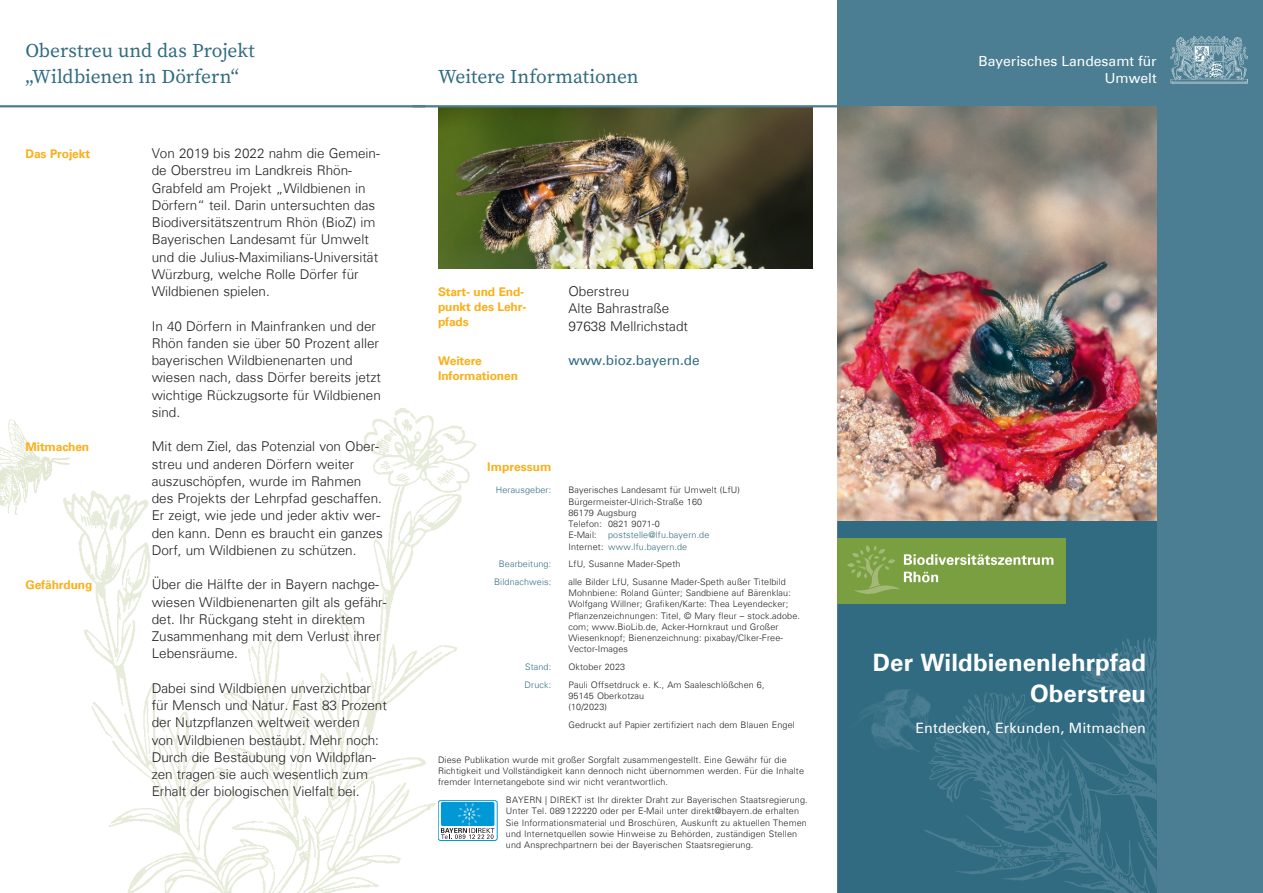
<style>
.page{position:relative;width:1263px;height:893px;background:#fff}
.page>*{position:absolute;margin:0;border:0;box-sizing:border-box;transform-origin:0 0}
.Titelzeile{font:700 24px "Univers Com 65";letter-spacing:.005em;color:#fff}
.HL_Kopfzeile{font:19.5px "Source Serif Variable";letter-spacing:-.005em;color:#316b81}
.Untertitel___Reihenb{font:14.25px "Univers Com 55 Roman";letter-spacing:.01em;color:#fff}
.Bayerisches_Landesam{font:13.95px "Univers Com 55 Roman";color:#fff}
.Fließtext{font:300 13.5px/17.2px "Univers Com 45";color:#231f20}
.Fließtext-2{font:13.5px "Univers Com 55 Roman";color:#316b81}
.Marginalien{font:700 12px/15px "Univers Com 65";letter-spacing:-.01em;color:#faaf18}
.Impressum_Überschrif{font:700 12px "Univers Com 65";color:#faaf18}
.Impressum_Fließtext{font:300 9px/11.2px "Univers Com 45";letter-spacing:.015em;color:#231f20}
.Impressum_Fließtext-2{font:300 9px/11.2px "Univers Com 45";letter-spacing:.015em;color:#316b81}
.s1{color:#231f20}
</style>
<div class="page">
<div style="left:838px;top:0;width:425px;height:893px;background:#4b7e92"></div>
<div style="left:838px;top:520px;width:319px;height:373px;background:#316b81"></div>
<img style="left:0;top:419px;width:56px;height:95px">
<img style="left:56px;top:408px;width:421px;height:485px">
<img style="left:438px;top:107px;width:374px;height:162px">
<svg style="left:438px;top:801px;width:59px;height:39px"></svg>
<div style="left:438px;top:800px;width:59px;height:41px;border:1px solid #0099d5;border-radius:2px"></div>
<div style="left:441px;top:802px;width:53px;height:24px;background:#0099d5;border-radius:2px"></div>
<svg style="left:441px;top:803px;width:53px;height:36px"></svg>
<div style="left:838px;top:538px;width:228px;height:65px;background:#799f40"></div>
<svg style="left:847px;top:545px;width:206px;height:49px"></svg>
<svg style="left:924px;top:637px;width:233px;height:256px"></svg>
<svg style="left:1008px;top:693px;width:17px;height:33px"></svg>
<svg style="left:966px;top:842px;width:10px;height:4px"></svg>
<svg style="left:1015px;top:857px;width:8px;height:7px"></svg>
<svg style="left:1046px;top:856px;width:18px;height:4px"></svg>
<svg style="left:1030px;top:856px;width:10px;height:5px"></svg>
<svg style="left:1082px;top:827px;width:8px;height:11px"></svg>
<svg style="left:997px;top:848px;width:7px;height:4px"></svg>
<svg style="left:983px;top:734px;width:3px;height:4px"></svg>
<svg style="left:1023px;top:789px;width:6px;height:9px"></svg>
<svg style="left:1154px;top:851px;width:3px;height:4px"></svg>
<svg style="left:858px;top:689px;width:74px;height:63px"></svg>
<img style="left:838px;top:106px;width:319px;height:414px">
<hr style="left:412px;top:105px;width:426px;height:2px;background:#4b7e92">
<hr style="left:0;top:105px;width:425px;height:2px;background:#4b7e92">
<h1 class="HL_Kopfzeile" style="left:26px;top:38px;width:231px">Oberstreu und das Projekt</h1>
<h1 class="HL_Kopfzeile" style="left:26px;top:63px;width:215px">„Wildbienen in Dörfern“</h1>
<p class="Marginalien" style="left:26px;top:146px;width:66px">Das Projekt</p>
<p class="Fließtext" style="left:152px;top:145px;width:230px">Von 2019 bis 2022 nahm die Gemein&shy;de Oberstreu im Landkreis Rhön-Grabfeld am Projekt „Wildbienen in Dörfern“ teil. Darin untersuchten das Biodiversitätszentrum Rhön (BioZ) im Bayerischen Landesamt für Umwelt und die Julius-Maximilians-Universität Würzburg, welche Rolle Dörfer für Wildbienen spielen.</p>
<p class="Fließtext" style="left:152px;top:317px;width:231px">In 40 Dörfern in Mainfranken und der<br>Rhön fanden sie über 50 Prozent aller bayerischen Wildbienenarten und wiesen nach, dass Dörfer bereits jetzt wichtige Rückzugsorte für Wildbienen sind.</p>
<p class="Fließtext" style="left:152px;top:438px;width:233px">Mit dem Ziel, das Potenzial von Ober&shy;streu und anderen Dörfern weiter auszuschöpfen, wurde im Rahmen des Projekts der Lehrpfad geschaffen.<br>Er zeigt, wie jede und jeder aktiv wer&shy;den kann. Denn es braucht ein ganzes Dorf, um Wildbienen zu schützen.</p>
<p class="Fließtext" style="left:152px;top:576px;width:236px">Über die Hälfte der in Bayern nachge&shy;wiesen Wildbienenarten gilt als gefähr&shy;det. Ihr Rückgang steht in direktem<br>Zusammenhang mit dem Verlust ihrer<br>Lebensräume.</p>
<p class="Fließtext" style="left:152px;top:679px;width:237px">Dabei sind Wildbienen unverzichtbar für Mensch und Natur. Fast 83 Prozent der Nutzpflanzen weltweit werden<br>von Wildbienen bestäubt. Mehr noch:<br>Durch die Bestäubung von Wildpflan&shy;zen tragen sie auch wesentlich zum Erhalt der biologischen Vielfalt bei.</p>
<p class="Marginalien" style="left:26px;top:440px;width:65px">Mitmachen</p>
<p class="Marginalien" style="left:26px;top:578px;width:68px">Gefährdung</p>
<h1 class="HL_Kopfzeile" style="left:438px;top:63px;width:202px">Weitere Informationen</h1>
<p class="Marginalien" style="left:438px;top:284px;width:90px">Start- und End&shy;punkt des Lehr&shy;pfads</p>
<p class="Fließtext" style="left:568px;top:283px;width:62px">Oberstreu</p>
<p class="Fließtext" style="left:568px;top:300px;width:102px">Alte Bahrastraße</p>
<p class="Fließtext" style="left:568px;top:317px;width:121px">97638 Mellrichstadt</p>
<p class="Marginalien" style="left:438px;top:353px;width:82px">Weitere<br>Informationen</p>
<p class="Fließtext-2" style="left:568px;top:352px;width:133px">www.bioz.bayern.de</p>
<p class="Impressum_Überschrif" style="left:487px;top:460px;width:66px">Impressum</p>
<p class="Impressum_Fließtext-2" style="left:496px;top:484px;width:57px">Herausgeber:</p>
<p class="Impressum_Fließtext" style="left:568px;top:484px;width:173px">Bayerisches Landesamt für Umwelt (LfU)<br>Bürgermeister-Ulrich-Straße 160<br>86179 Augsburg<br>Telefon: 0821 9071-0<br>E-Mail:</p>
<p class="Impressum_Fließtext-2" style="left:568px;top:529px;width:143px;text-indent:40px">poststelle@lfu.bayern.de<br><span class="s1">Internet:</span> www.lfu.bayern.de</p>
<p class="Impressum_Fließtext-2" style="left:499px;top:558px;width:54px">Bearbeitung:</p>
<p class="Impressum_Fließtext" style="left:568px;top:558px;width:114px">LfU, Susanne Mader-Speth</p>
<p class="Impressum_Fließtext-2" style="left:494px;top:576px;width:59px">Bildnachweis:</p>
<p class="Impressum_Fließtext" style="left:568px;top:576px;width:233px">alle Bilder LfU, Susanne Mader-Speth außer Titelbild Mohnbiene: Roland Günter; Sandbiene auf Bärenklau:<br>Wolfgang Willner; Grafiken/Karte: Thea Leyendecker; Pflanzenzeichnungen: Titel, © Mary fleur – stock.adobe. com; www.BioLib.de, Acker-Hornkraut und Großer Wiesenknopf; Bienenzeichnung: pixabay/Clker-Free-Vector-Images</p>
<p class="Impressum_Fließtext-2" style="left:525px;top:661px;width:28px">Stand:</p>
<p class="Impressum_Fließtext" style="left:568px;top:661px;width:58px">Oktober 2023</p>
<p class="Impressum_Fließtext-2" style="left:525px;top:679px;width:28px">Druck:</p>
<p class="Impressum_Fließtext" style="left:568px;top:679px;width:198px">Pauli Offsetdruck e. K., Am Saaleschlößchen 6,<br>95145 Oberkotzau<br>(10/2023)</p>
<p class="Impressum_Fließtext" style="left:568px;top:719px;width:228px">Gedruckt auf Papier zertifiziert nach dem Blauen Engel</p>
<p class="Impressum_Fließtext" style="left:438px;top:754px;width:367px">Diese Publikation wurde mit großer Sorgfalt zusammengestellt. Eine Gewähr für die<br>Richtigkeit und Vollständigkeit kann dennoch nicht übernommen werden. Für die Inhalte fremder Internetangebote sind wir nicht verantwortlich.</p>
<p class="Impressum_Fließtext" style="left:506px;top:794px;width:303px">BAYERN | DIREKT ist Ihr direkter Draht zur Bayerischen Staatsregierung.<br>Unter Tel. 089 122220 oder per E-Mail unter direkt@bayern.de erhalten Sie Informationsmaterial und Broschüren, Auskunft zu aktuellen Themen und Internetquellen sowie Hinweise zu Behörden, zuständigen Stellen und Ansprechpartnern bei der Bayerischen Staatsregierung.</p>
<p class="Bayerisches_Landesam" style="left:978px;top:53px;width:180px">Bayerisches Landesamt für</p>
<p class="Bayerisches_Landesam" style="left:1105px;top:70px;width:53px">Umwelt</p>
<p class="Titelzeile" style="left:873px;top:648px;width:275px">Der Wildbienenlehrpfad</p>
<p class="Titelzeile" style="left:1030px;top:679px;width:118px">Oberstreu</p>
<p class="Untertitel___Reihenb" style="left:915px;top:719px;width:232px">Entdecken, Erkunden, Mitmachen</p>
</div>
